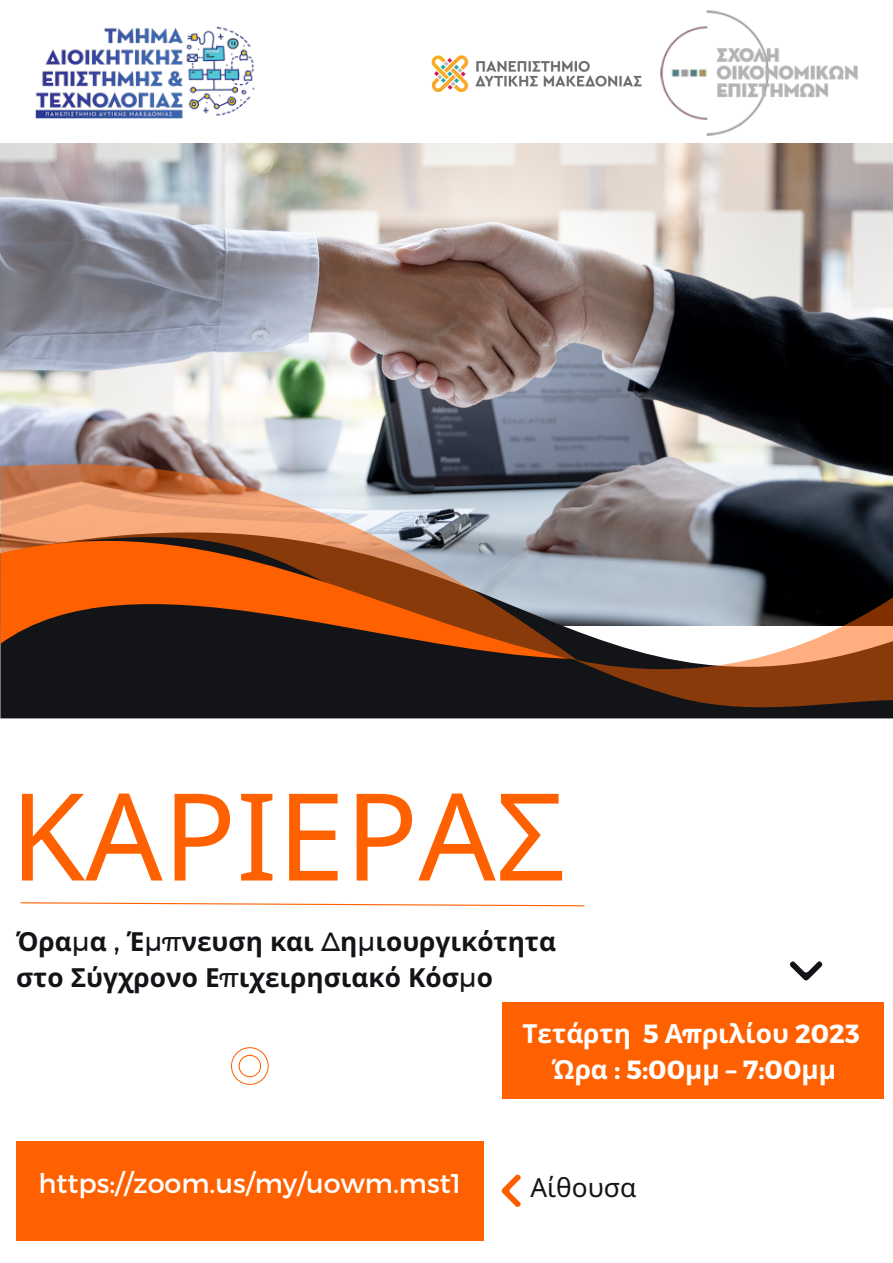
<style>
.page{position:relative;width:893px;height:1263px;background:#fff}
.page>*{position:absolute;margin:0;border:0;box-sizing:border-box;transform-origin:0 0}
.t1{font:121.35px "Noto Sans";color:#ff6100}
.t2{font:27px "Montserrat";color:#fff}
.t3{font:700 26.25px/36.6px "Noto Sans";color:#131418}
.t4{font:700 26.25px "Noto Sans";color:#fff}
.t5{font:700 26.25px "Montserrat";color:#fff}
.t6{font:26.25px "Noto Sans";color:#131418}
.s1{font-family:"Montserrat";font-weight:500}
.s2{font-family:"Montserrat"}
.s3{font-family:"Noto Sans"}
</style>
<div class="page">
<img style="left:0;top:143px;width:893px;height:310px">
<svg style="left:0;top:453px;width:893px;height:266px;background:#45464c"></svg>
<svg style="left:0;top:458px;width:577px;height:202px;background:#9b837b"></svg>
<svg style="left:0;top:504px;width:569px;height:155px;background:#a3623d"></svg>
<svg style="left:574px;top:597px;width:319px;height:122px"></svg>
<svg style="left:20px;top:902px;width:565px;height:5px"></svg>
<div style="left:503px;top:1002px;width:380px;height:96px;background:#ff6100"></div>
<div style="left:16px;top:1141px;width:467px;height:99px;background:#ff6100"></div>
<svg style="left:231px;top:1047px;width:38px;height:38px"></svg>
<svg style="left:501px;top:1174px;width:20px;height:33px"></svg>
<img style="left:35px;top:26px;width:220px;height:93px">
<img style="left:660px;top:10px;width:198px;height:126px">
<svg style="left:789px;top:961px;width:33px;height:20px"></svg>
<img style="left:431px;top:55px;width:211px;height:38px">
<h1 class="t1" style="left:10px;top:751px;width:556px">ΚΑΡΙΕΡΑΣ</h1>
<p class="t3" style="left:16px;top:922px;width:541px">Όρα<span class="s1">μ</span>α <span class="s1">,</span> Έ<span class="s1">μπ</span>νευση και <span class="s1">Δ</span>η<span class="s1">μ</span>ιουργικότητα στο Σύγχρονο Ε<span class="s1">π</span>ιχειρησιακό Κόσ<span class="s1">μ</span>ο</p>
<p class="t2" style="left:38px;top:1165px;width:424px">https://zoom.us/my/uowm.mst1</p>
<p class="t4" style="left:522px;top:1014px;width:339px">Τετάρτη <span class="s2">5</span> Α<span class="s2">π</span>ριλίου <span class="s2">2023</span></p>
<p class="t5" style="left:552px;top:1053px;width:286px"><span class="s3">Ώρα</span> : 5:00<span class="s3">μμ</span> – 7:00<span class="s3">μμ</span></p>
<p class="t6" style="left:530px;top:1169px;width:107px">Αίθουσα</p>
</div>
